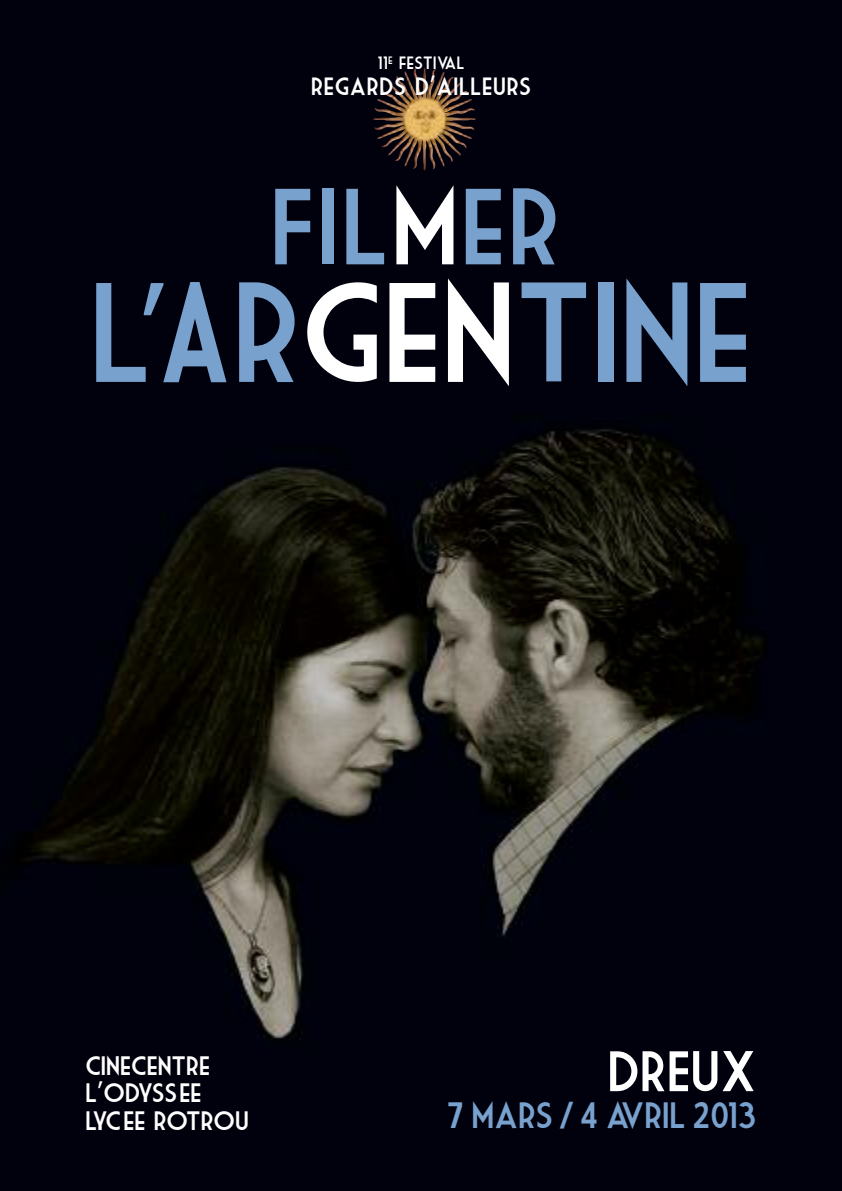
<style>
.page{position:relative;width:842px;height:1191px;background:#fff}
.page>*{position:absolute;margin:0;border:0;box-sizing:border-box;transform-origin:0 0}
.t1{font:137.6px "Market Deco";letter-spacing:-.025em;color:#79a1cd}
.t2{font:105px "Market Deco";color:#79a1cd}
.t3{font:55.4px "Market Deco";letter-spacing:-.025em;color:#fff}
.t4{font:35.8px "Market Deco";letter-spacing:-.025em;color:#79a1cd}
.t5{font:26px/27.4px "Market Deco";letter-spacing:-.025em;color:#fff}
.t6{font:24.4px "Market Deco";color:#fff}
.t7{font:17.4px "Market Deco";color:#fff}
.s1{color:#fff}
.s2{font-size:123.8px}
</style>
<div class="page">
<img style="left:0;top:0;width:842px;height:1191px">
<img style="left:413px;top:68px;width:63px;height:102px">
<p class="t7" style="left:377px;top:53px;width:89px">11<sup>E</sup> FESTIVAL</p>
<p class="t6" style="left:311px;top:73px;width:222px">REGARDS D’AILLEURS</p>
<h2 class="t2" style="left:269px;top:169px;width:294px">FIL<span class="s1">M</span>ER</h2>
<h1 class="t1" style="left:88px;top:256px;width:667px">L<span class="s2">’</span>AR<span class="s1">GEN</span>TINE</h1>
<p class="t5" style="left:85px;top:1051px;width:166px">CINECENTRE<br>L’ODYSSEE<br>LYCEE ROTROU</p>
<h3 class="t3" style="left:607px;top:1040px;width:151px">DREUX</h3>
<h3 class="t4" style="left:446px;top:1095px;width:312px">7 MARS/4 AVRIL 2013</h3>
</div>
